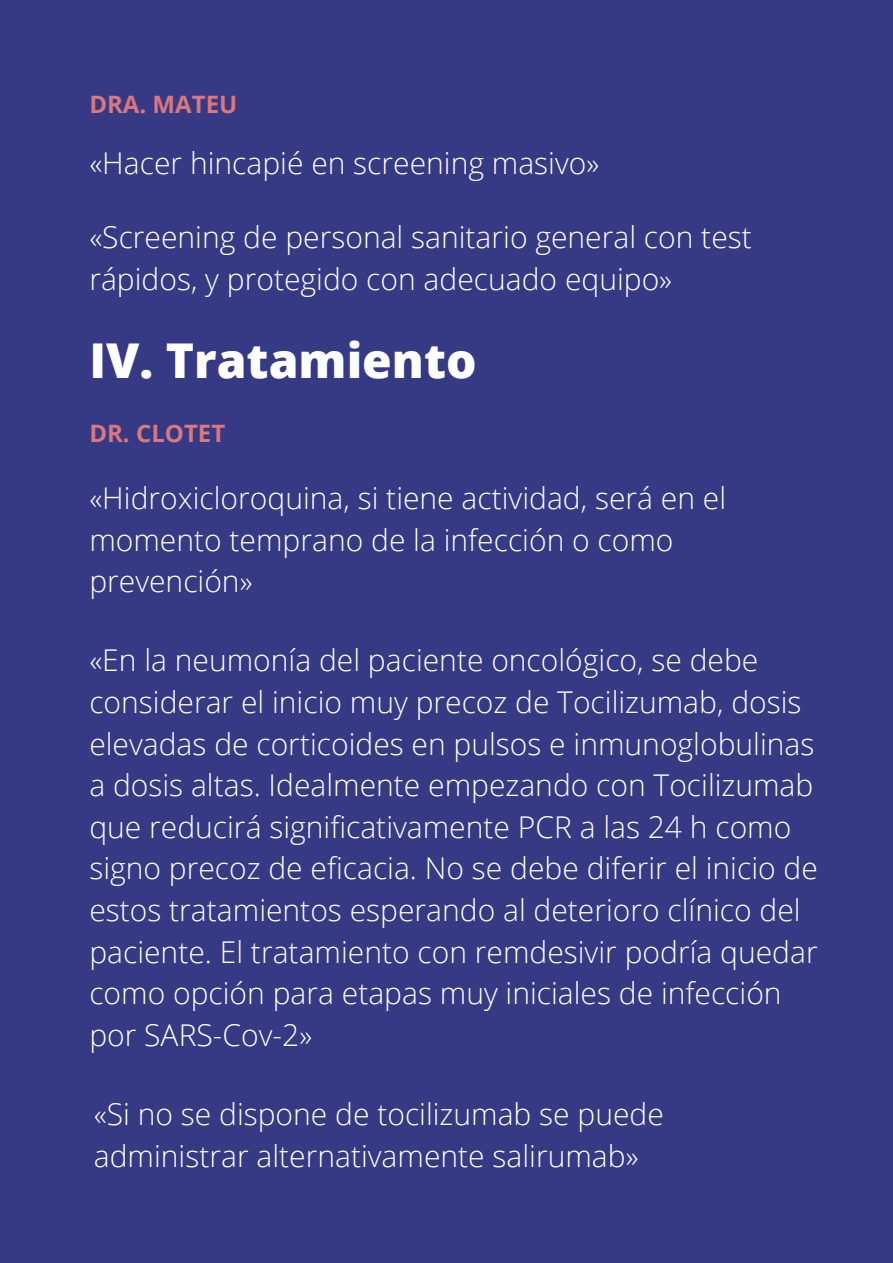
<style>
.page{position:relative;width:893px;height:1263px;background:#363984}
.page>*{position:absolute;margin:0;border:0;box-sizing:border-box;transform-origin:0 0}
.t1{font:800 48px "Open Sans";color:#fff}
.t2{font:300 30px/41.6px "Open Sans";color:#fff}
.t3{font:700 24px "Open Sans";color:#db777e}
</style>
<div class="page">
<p class="t3" style="left:89px;top:87px;width:149px">DRA. MATEU</p>
<p class="t2" style="left:89px;top:141px;width:511px">«Hacer hincapié en screening masivo»</p>
<p class="t2" style="left:89px;top:215px;width:664px">«Screening de personal sanitario general con test rápidos, y protegido con adecuado equipo»</p>
<h1 class="t1" style="left:89px;top:327px;width:389px">IV. Tratamiento</h1>
<p class="t3" style="left:89px;top:416px;width:137px">DR. CLOTET</p>
<p class="t2" style="left:89px;top:477px;width:638px">«Hidroxicloroquina, si tiene actividad, será en el momento temprano de la infección o como prevención»</p>
<p class="t2" style="left:89px;top:639px;width:730px">«En la neumonía del paciente oncológico, se debe considerar el inicio muy precoz de Tocilizumab, dosis elevadas de corticoides en pulsos e inmunoglobulinas a dosis altas. Idealmente empezando con Tocilizumab que reducirá significativamente PCR a las 24 h como signo precoz de eficacia. No se debe diferir el inicio de estos tratamientos esperando al deterioro clínico del paciente. El tratamiento con remdesivir podría quedar como opción para etapas muy iniciales de infección por SARS-Cov-2»</p>
<p class="t2" style="left:94px;top:1093px;width:571px">«Si no se dispone de tocilizumab se puede administrar alternativamente salirumab»</p>
</div>
